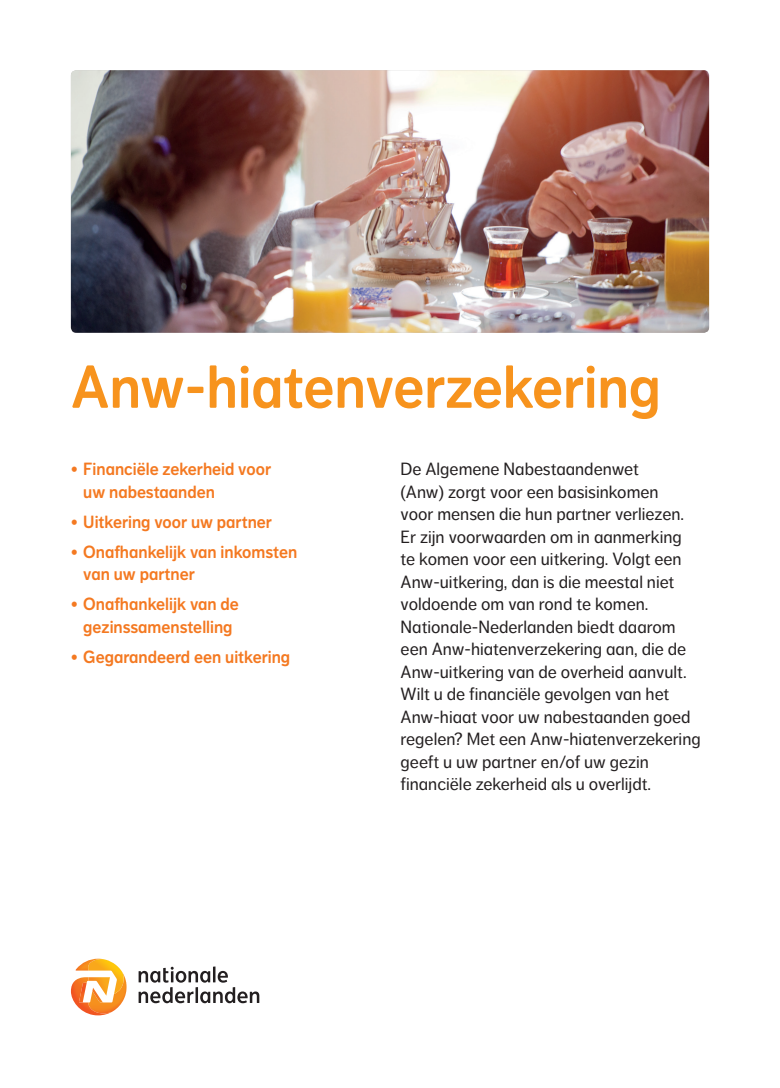
<style>
.page{position:relative;width:780px;height:1088px;background:#fff}
.page>*{position:absolute;margin:0;border:0;box-sizing:border-box;transform-origin:0 0}
.t1{font:60px "NN Dagny Display";color:#f7931d}
.t2{font:17.5px/22.5px "NN Dagny Text";color:#231f20}
.t3{font:17.5px/22.5px "NN Dagny Display";color:#f47921}
</style>
<div class="page">
<svg style="left:70px;top:958px;width:190px;height:58px"></svg>
<img style="left:71px;top:70px;width:638px;height:263px">
<h1 class="t1" style="left:71px;top:352px;width:591px">Anw-hiatenverzekering</h1>
<p class="t3" style="left:83px;top:458px;width:189px;text-indent:-12px">• Financiële zekerheid voor uw nabestaanden</p>
<p class="t3" style="left:71px;top:510px;width:203px">• Uitkering voor uw partner</p>
<p class="t3" style="left:83px;top:540px;width:215px;text-indent:-12px">• Onafhankelijk van inkomsten van uw partner</p>
<p class="t3" style="left:71px;top:593px;width:169px;text-align:center">• Onafhankelijk van de gezinssamenstelling</p>
<p class="t3" style="left:71px;top:645px;width:221px">• Gegarandeerd een uitkering</p>
<p class="t2" style="left:400px;top:458px;width:301px">De Algemene Nabestaandenwet<br>(Anw) zorgt voor een basisinkomen<br>voor mensen die hun partner verliezen.<br>Er zijn voorwaarden om in aanmerking te komen voor een uitkering. Volgt een Anw-uitkering, dan is die meestal niet voldoende om van rond te komen.<br>Nationale-Nederlanden biedt daarom een Anw-hiatenverzekering aan, die de Anw-uitkering van de overheid aanvult.<br>Wilt u de financiële gevolgen van het Anw-hiaat voor uw nabestaanden goed regelen? Met een Anw-hiatenverzekering geeft u uw partner en/of uw gezin financiële zekerheid als u overlijdt.</p>
</div>
